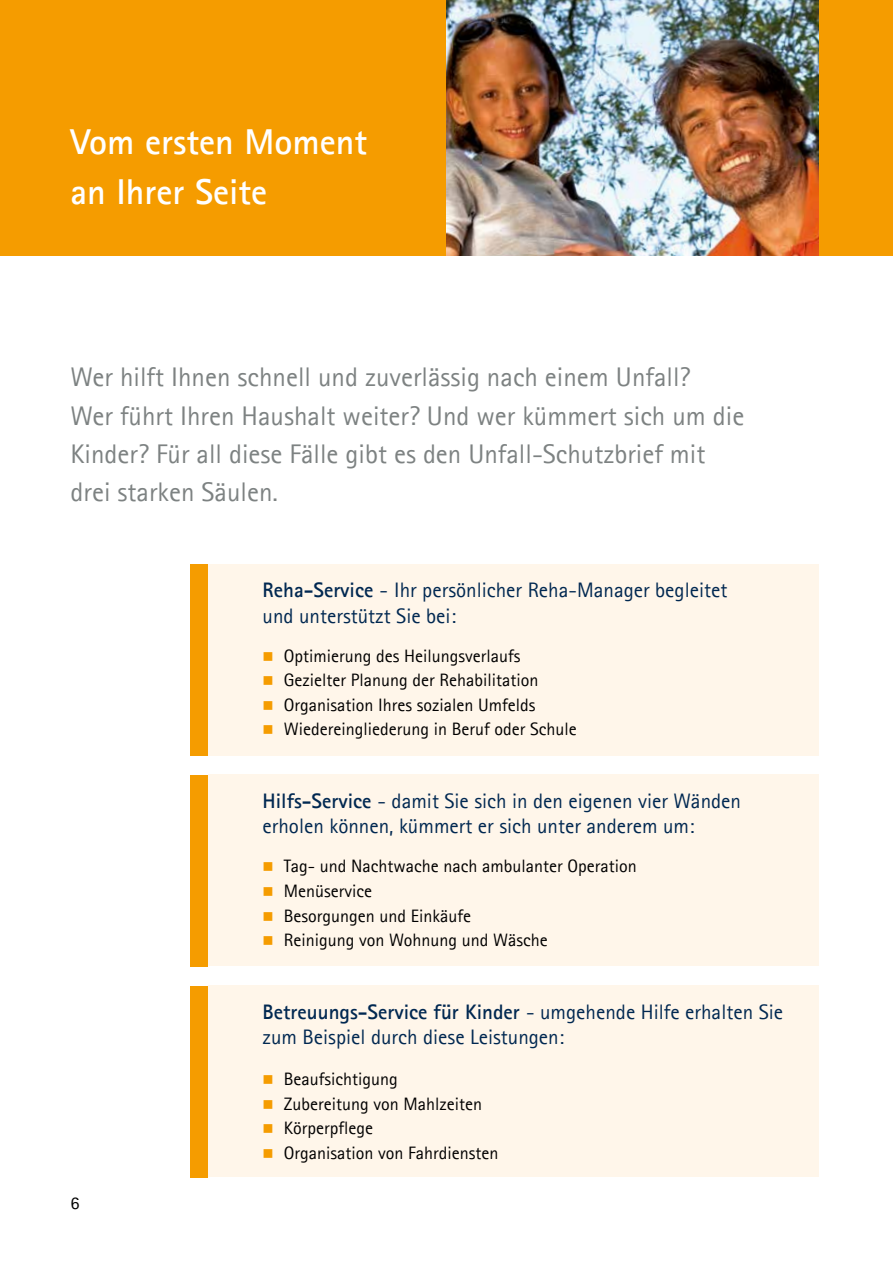
<style>
.page{position:relative;width:893px;height:1263px;background:#fff}
.page>*{position:absolute;margin:0;border:0;box-sizing:border-box;transform-origin:0 0}
.t1{font:700 36px/50.1px "Agfa Rotis Sans Serif";color:#fff}
.t2{font:27px/38.2px "Agfa Rotis Sans Serif";color:#7d8282}
.t3{font:21px/25.2px "Agfa Rotis Sans Serif";color:#002851}
.t4{font:18px/24.6px "Agfa Rotis Sans Serif";color:#000}
.s1{font-weight:700}
</style>
<div class="page">
<div style="left:0;top:0;width:893px;height:256px;background:#f59c00"></div>
<img style="left:446px;top:0;width:373px;height:256px">
<div style="left:208px;top:564px;width:610px;height:191px;background:#fff6ea"></div>
<div style="left:190px;top:564px;width:18px;height:191px;background:#f59c00"></div>
<div style="left:208px;top:775px;width:610px;height:191px;background:#fff6ea"></div>
<div style="left:190px;top:775px;width:18px;height:191px;background:#f59c00"></div>
<div style="left:208px;top:986px;width:610px;height:191px;background:#fff6ea"></div>
<div style="left:190px;top:986px;width:18px;height:191px;background:#f59c00"></div>
<h1 class="t1" style="left:71px;top:116px;width:298px">Vom ersten Moment an Ihrer Seite</h1>
<h2 class="t2" style="left:71px;top:358px;width:675px">Wer hilft Ihnen schnell und zuverlässig nach einem Unfall?<br>Wer führt Ihren Haushalt weiter? Und wer kümmert sich um die Kinder? Für all diese Fälle gibt es den Unfall-Schutzbrief mit drei starken Säulen.</h2>
<p class="t3" style="left:263px;top:577px;width:466px"><span class="s1">Reha-Service</span> - Ihr persönlicher Reha-Manager begleitet und unterstützt Sie bei:</p>
<p class="t4" style="left:284px;top:643px;width:294px">Optimierung des Heilungsverlaufs Gezielter Planung der Rehabilitation Organisation Ihres sozialen Umfelds Wiedereingliederung in Beruf oder Schule</p>
<p class="t3" style="left:263px;top:788px;width:480px"><span class="s1">Hilfs-Service</span> - damit Sie sich in den eigenen vier Wänden erholen können, kümmert er sich unter anderem um:</p>
<p class="t4" style="left:284px;top:854px;width:354px">Tag- und Nachtwache nach ambulanter Operation<br>Menüservice<br>Besorgungen und Einkäufe<br>Reinigung von Wohnung und Wäsche</p>
<p class="t4" style="left:70px;top:1190px;width:10px">6</p>
<p class="t3" style="left:263px;top:999px;width:522px"><span class="s1">Betreuungs-Service für Kinder</span> - umgehende Hilfe erhalten Sie zum Beispiel durch diese Leistungen:</p>
<p class="t4" style="left:284px;top:1066px;width:216px">Beaufsichtigung<br>Zubereitung von Mahlzeiten<br>Körperpflege<br>Organisation von Fahrdiensten</p>
</div>
